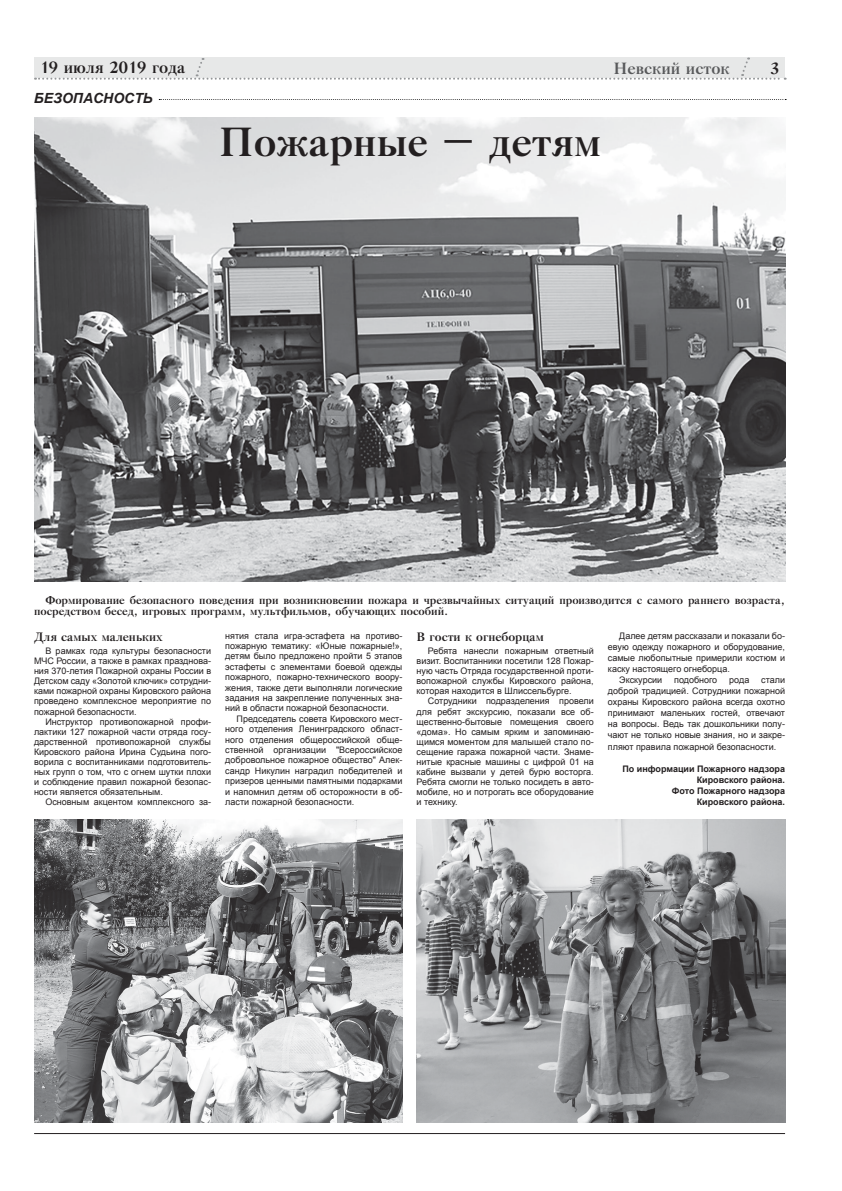
<style>
.page{position:relative;width:842px;height:1191px;background:#fff}
.page>*{position:absolute;margin:0;border:0;box-sizing:border-box;transform-origin:0 0}
.t1{font:700 40px "Gazeta Titul";color:#231f20}
.t2{font:700 16px "Gazeta Titul";color:#231f20}
.t3{font:700 16px "Gazeta Titul";color:#58595b}
.t4{font:italic 700 14px "Arial";color:#231f20}
.t5{font:700 12px "Gazeta Titul";color:#231f20}
.t6{font:700 11px/11px "Gazeta Titul";color:#231f20}
.t7{font:9px/10.1px "Arial";color:#231f20;text-align:justify}
.t8{font:700 9px/11.1px "Arial";color:#231f20;text-align:right}
</style>
<div class="page">
<div style="left:34px;top:57px;width:751px;height:21px;background:#e7e8e8"></div>
<svg style="left:35px;top:58px;width:751px;height:22px"></svg>
<img style="left:34px;top:117px;width:751px;height:465px">
<svg style="left:159px;top:99px;width:627px;height:1px"></svg>
<hr style="left:34px;top:1133px;width:751px;height:1px;background:#231f20">
<img style="left:34px;top:819px;width:368px;height:304px">
<img style="left:417px;top:819px;width:368px;height:304px">
<h2 class="t2" style="left:40px;top:58px;width:147px">19 июля 2019 года</h2>
<h2 class="t3" style="left:614px;top:59px;width:118px">Невский исток</h2>
<h2 class="t2" style="left:770px;top:59px;width:11px">3</h2>
<h3 class="t4" style="left:34px;top:90px;width:120px">БЕЗОПАСНОСТЬ</h3>
<h1 class="t1" style="left:219px;top:119px;width:384px">Пожарные – детям</h1>
<p class="t6" style="left:34px;top:595px;width:753px;text-indent:11px">Формирование безопасного поведения при возникновении пожара и чрезвычайных ситуаций производится с самого раннего возраста, посредством бесед, игровых программ, мультфильмов, обучающих пособий.</p>
<h3 class="t5" style="left:34px;top:630px;width:131px">Для самых маленьких</h3>
<p class="t7" style="left:34px;top:646px;width:179px;text-indent:11px">В рамках года культуры безопасности МЧС России, а также в рамках празднова&shy;ния 370-летия Пожарной охраны России в Детском саду «Золотой ключик» сотрудни&shy;ками пожарной охраны Кировского района проведено комплексное мероприятие по пожарной безопасности.</p>
<p class="t7" style="left:34px;top:716px;width:179px;text-indent:11px">Инструктор противопожарной профи&shy;лактики 127 пожарной части отряда госу&shy;дарственной противопожарной службы Кировского района Ирина Судьина пого&shy;ворила с воспитанниками подготовитель&shy;ных групп о том, что с огнем шутки плохи и соблюдение правил пожарной безопас&shy;ности является обязательным.</p>
<p class="t7" style="left:45px;top:797px;width:167px">Основным акцентом комплексного за-</p>
<h3 class="t5" style="left:417px;top:630px;width:129px">В гости к огнеборцам</h3>
<p class="t7" style="left:417px;top:646px;width:179px;text-indent:11px">Ребята нанесли пожарным ответный визит. Воспитанники посетили 128 Пожар&shy;ную часть Отряда государственной проти&shy;вопожарной службы Кировского района, которая находится в Шлиссельбурге.</p>
<p class="t7" style="left:417px;top:696px;width:179px;text-indent:11px">Сотрудники подразделения провели для ребят экскурсию, показали все об&shy;щественно-бытовые помещения своего «дома». Но самым ярким и запоминаю&shy;щимся моментом для малышей стало по&shy;сещение гаража пожарной части. Знаме&shy;нитые красные машины с цифрой 01 на кабине вызвали у детей бурю восторга.<br>Ребята смогли не только посидеть в авто&shy;мобиле, но и потрогать все оборудование и технику.</p>
<p class="t7" style="left:619px;top:630px;width:167px">Далее детям рассказали и показали бо-</p>
<p class="t7" style="left:608px;top:642px;width:179px">евую одежду пожарного и оборудование,</p>
<p class="t7" style="left:608px;top:653px;width:179px">самые любопытные примерили костюм и</p>
<p class="t7" style="left:608px;top:664px;width:123px">каску настоящего огнеборца.</p>
<p class="t7" style="left:619px;top:675px;width:44px">Экскурсии</p>
<p class="t7" style="left:674px;top:675px;width:45px">подобного</p>
<p class="t7" style="left:729px;top:675px;width:22px">рода</p>
<p class="t7" style="left:225px;top:630px;width:179px;line-height:10.4px">нятия стала игра-эстафета на противо&shy;пожарную тематику: «Юные пожарные!», детям было предложено пройти 5 этапов эстафеты с элементами боевой одежды пожарного, пожарно-технического воору&shy;жения, также дети выполняли логические задания на закрепление полученных зна&shy;ний в области пожарной безопасности.</p>
<p class="t7" style="left:225px;top:713px;width:179px;line-height:10.4px;text-indent:11px">Председатель совета Кировского мест&shy;ного отделения Ленинградского област&shy;ного отделения общероссийской обще&shy;ственной организации "Всероссийское добровольное пожарное общество" Алек&shy;сандр Никулин наградил победителей и призеров ценными памятными подарками и напомнил детям об осторожности в об&shy;ласти пожарной безопасности.</p>
<p class="t7" style="left:608px;top:674px;width:179px;line-height:11.1px;text-indent:153px">стали доброй традицией. Сотрудники пожарной охраны Кировского района всегда охотно принимают маленьких гостей, отвечают на вопросы. Ведь так дошкольники полу&shy;чают не только новые знания, но и закре&shy;пляют правила пожарной безопасности.</p>
<p class="t8" style="left:622px;top:763px;width:164px">По информации Пожарного надзора<br>Кировского района.<br>Фото Пожарного надзора<br>Кировского района.</p>
</div>
